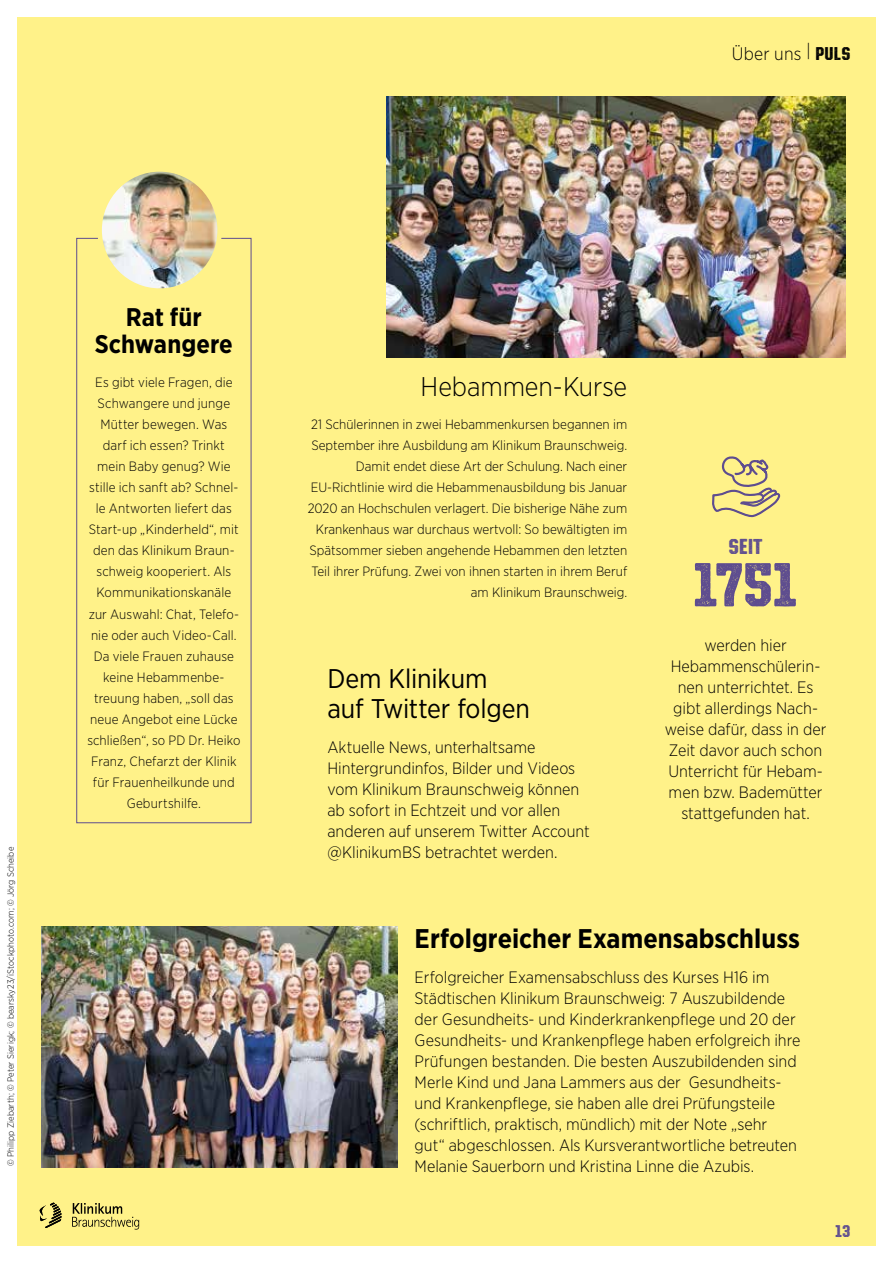
<style>
.page{position:relative;width:893px;height:1263px;background:#fff}
.page>*{position:absolute;margin:0;border:0;box-sizing:border-box;transform-origin:0 0}
.t1{font:60px "Authority Distressed";color:#5e4d8f}
.t2{font:700 27px "Gotham Narrow";color:#000}
.t3{font:27px/30px "Gotham Narrow";letter-spacing:-.005em;color:#000}
.t4{font:300 27px "Gotham Narrow";letter-spacing:-.005em;color:#000}
.t5{font:700 25.5px/27px "Gotham Narrow";color:#000;text-align:center}
.t6{font:21px "Authority Distressed";color:#5e4d8f}
.t7{font:300 18px "Gotham Narrow";letter-spacing:.01em;color:#000}
.t8{font:300 16.5px/21px "Gotham Narrow";color:#000}
.t9{font:16.5px "Authority Distressed";color:#5e4d8f}
.t10{font:300 13.5px/21px "Gotham Narrow";color:#000;text-align:right}
.t11{font:300 9px "Gotham Narrow";letter-spacing:.01em;color:#000}
.s1{font-family:"Authority Distressed";font-weight:400}
</style>
<div class="page">
<div style="left:17px;top:17px;width:859px;height:1229px;background:#fff289"></div>
<img style="left:387px;top:96px;width:458px;height:262px">
<img style="left:41px;top:926px;width:356px;height:241px">
<svg style="left:40px;top:1202px;width:21px;height:26px"></svg>
<svg style="left:72px;top:1203px;width:67px;height:26px"></svg>
<img style="left:102px;top:172px;width:115px;height:116px">
<div style="left:97px;top:167px;width:125px;height:126px;border:4px solid #fff289;border-radius:50%"></div>
<svg style="left:712px;top:456px;width:69px;height:62px"></svg>
<h3 class="t7" style="left:732px;top:42px;width:120px">Über uns | <span class="s1">PULS</span></h3>
<p class="t11" style="left:5px;top:1166px;width:321px;rotate:-90deg">© Philipp Ziebarth; © Peter Sierigk; © bearsky23/iStockphoto.com; © Jörg Scheibe</p>
<h3 class="t5" style="left:95px;top:303px;width:139px">Rat für<br>Schwangere</h3>
<p class="t10" style="left:87px;top:372px;width:155px;text-align:center">Es gibt viele Fragen, die<br>Schwangere und junge<br>Mütter bewegen. Was darf ich essen? Trinkt mein Baby genug? Wie stille ich sanft ab? Schnel&shy;le Antworten liefert das<br>Start-up „Kinderheld“, mit den das Klinikum Braun&shy;schweig kooperiert. Als<br>Kommunikationskanäle zur Auswahl: Chat, Telefo&shy;nie oder auch Video-Call.<br>Da viele Frauen zuhause keine Hebammenbe&shy;treuung haben, „soll das neue Angebot eine Lücke schließen“, so PD Dr. Heiko<br>Franz, Chefarzt der Klinik für Frauenheilkunde und<br>Geburtshilfe.</p>
<h2 class="t4" style="left:421px;top:370px;width:208px">Hebammen-Kurse</h2>
<p class="t10" style="left:308px;top:413px;width:321px">21 Schülerinnen in zwei Hebammenkursen begannen im September ihre Ausbildung am Klinikum Braunschweig.<br>Damit endet diese Art der Schulung. Nach einer EU-Richtlinie wird die Hebammenausbildung bis Januar 2020 an Hochschulen verlagert. Die bisherige Nähe zum Krankenhaus war durchaus wertvoll: So bewältigten im Spätsommer sieben angehende Hebammen den letzten Teil ihrer Prüfung. Zwei von ihnen starten in ihrem Beruf am Klinikum Braunschweig.</p>
<h2 class="t3" style="left:327px;top:663px;width:204px">Dem Klinikum auf Twitter folgen</h2>
<p class="t8" style="left:327px;top:736px;width:264px">Aktuelle News, unterhaltsame Hintergrundinfos, Bilder und Videos vom Klinikum Braunschweig können ab sofort in Echtzeit und vor allen anderen auf unserem Twitter Account @KlinikumBS betrachtet werden.</p>
<h3 class="t6" style="left:728px;top:534px;width:36px">seit</h3>
<h1 class="t1" style="left:694px;top:551px;width:105px">1751</h1>
<p class="t8" style="left:665px;top:634px;width:163px;text-align:center">werden hier<br>Hebammenschülerin&shy;nen unterrichtet. Es gibt allerdings Nach&shy;weise dafür, dass in der<br>Zeit davor auch schon<br>Unterricht für Hebam&shy;men bzw. Bademütter stattgefunden hat.</p>
<h2 class="t2" style="left:415px;top:921px;width:387px">Erfolgreicher Examensabschluss</h2>
<p class="t8" style="left:415px;top:966px;width:387px">Erfolgreicher Examensabschluss des Kurses H16 im Städtischen Klinikum Braunschweig: 7 Auszubildende der Gesundheits- und Kinderkrankenpflege und 20 der Gesundheits- und Krankenpflege haben erfolgreich ihre Prüfungen bestanden. Die besten Auszubildenden sind Merle Kind und Jana Lammers aus der Gesundheits&shy;und Krankenpflege, sie haben alle drei Prüfungsteile (schriftlich, praktisch, mündlich) mit der Note „sehr gut“ abgeschlossen. Als Kursverantwortliche betreuten Melanie Sauerborn und Kristina Linne die Azubis.</p>
<p class="t9" style="left:835px;top:1222px;width:17px">13</p>
</div>
